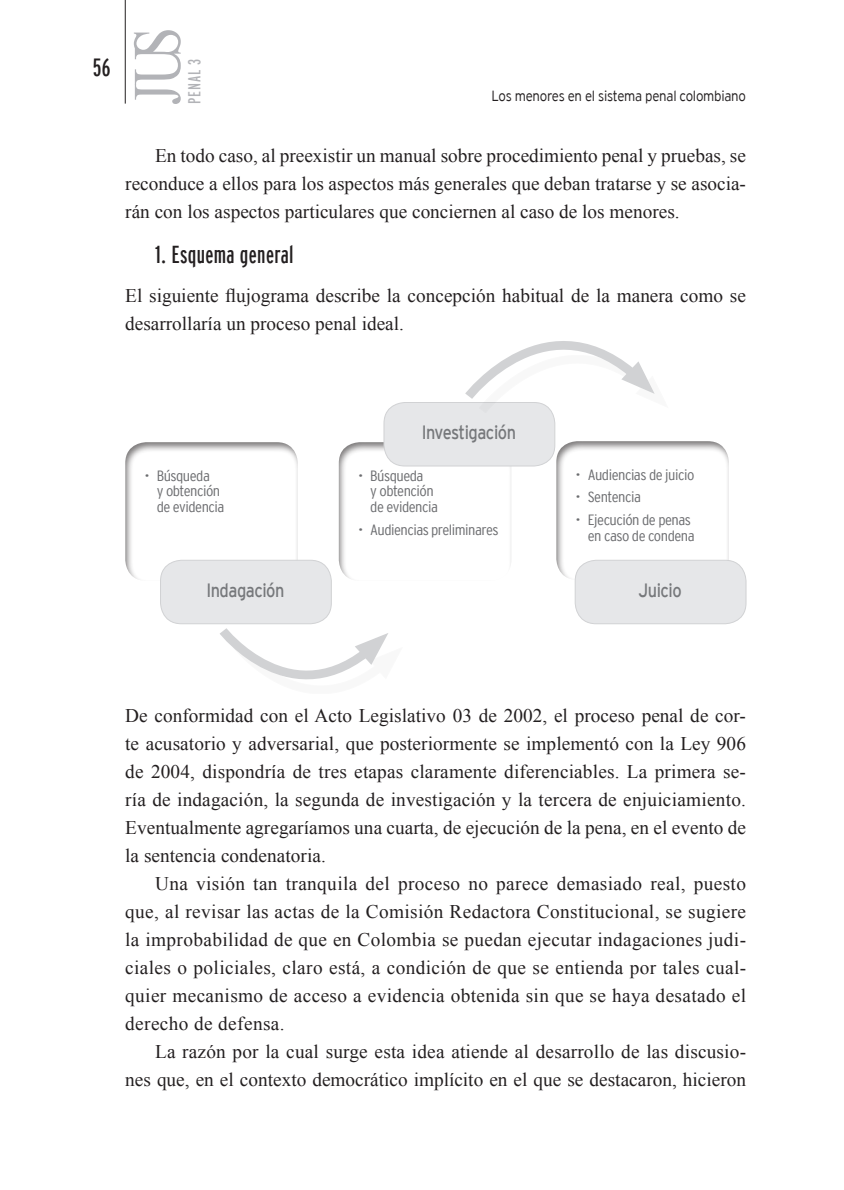
<style>
.page{position:relative;width:844px;height:1190px;background:#fff}
.page>*{position:absolute;margin:0;border:0;box-sizing:border-box;transform-origin:0 0}
.t1{font:extra-condensed 24.85px "Interstate";color:#231f20}
.t2{font:extra-condensed 24.5px "Interstate";letter-spacing:.015em;color:#231f20}
.t3{font:19.25px/28px "Times New Roman";color:#231f20;text-align:justify}
.t4{font:19.25px "Interstate";letter-spacing:-.03em;color:#76787b;scale:.85 1}
.t5{font:extra-condensed 17.32px "Interstate";letter-spacing:.05em;color:#b2b3b7}
.t6{font:300 condensed 14.88px/15.8px "Interstate";letter-spacing:-.03em;color:#6c6d70;scale:1.1 1}
.t7{font:300 14.7px "Interstate";letter-spacing:-.02em;color:#231f20;scale:.9 1}
</style>
<div class="page">
<svg style="left:134px;top:30px;width:47px;height:74px"></svg>
<hr style="left:125px;top:0;width:1px;height:104px;background:#231f20">
<div style="left:125px;top:440px;width:175px;height:142px;background:#231f20;opacity:.6"></div>
<div style="left:555px;top:439px;width:175px;height:142px;background:#231f20;opacity:.6"></div>
<div style="left:160px;top:560px;width:171px;height:64px;background:#e6e7e9;border-radius:21px"></div>
<div style="left:160px;top:560px;width:171px;height:64px;border:1px solid #d1d2d4;border-radius:21px"></div>
<div style="left:384px;top:402px;width:170px;height:64px;background:#e6e7e9;border-radius:21px"></div>
<div style="left:383px;top:402px;width:171px;height:64px;border:1px solid #d1d2d4;border-radius:21px"></div>
<div style="left:575px;top:560px;width:170px;height:64px;background:#e6e7e9;border-radius:21px"></div>
<div style="left:574px;top:560px;width:171px;height:64px;border:1px solid #d1d2d4;border-radius:21px"></div>
<div style="left:479px;top:355px;width:189px;height:58px;background:#231f20;opacity:.03"></div>
<svg style="left:459px;top:341px;width:195px;height:64px"></svg>
<svg style="left:214px;top:622px;width:174px;height:58px"></svg>
<p class="t1" style="left:93px;top:54px;width:19px">56</p>
<p class="t5" style="left:185px;top:104px;width:46px;rotate:-90deg">PENAL 3</p>
<p class="t7" style="left:491px;top:87px;width:284px">Los menores en el sistema penal colombiano</p>
<p class="t3" style="left:125px;top:141px;width:622px;text-indent:30px">En todo caso, al preexistir un manual sobre procedimiento penal y pruebas, se reconduce a ellos para los aspectos más generales que deban tratarse y se asocia&shy;rán con los aspectos particulares que conciernen al caso de los menores.</p>
<p class="t2" style="left:155px;top:241px;width:140px">1. Esquema general</p>
<p class="t3" style="left:125px;top:281px;width:622px">El siguiente flujograma describe la concepción habitual de la manera como se desarrollaría un proceso penal ideal.</p>
<p class="t4" style="left:421px;top:421px;width:112px">I nvestigación</p>
<p class="t6" style="left:157px;top:467px;width:63px;text-indent:-12px">• Búsqueda<br>y obtención de evidencia</p>
<p class="t6" style="left:370px;top:467px;width:63px;text-indent:-12px">• Búsqueda<br>y obtención de evidencia</p>
<p class="t6" style="left:358px;top:522px;width:129px">• Audiencias preliminares</p>
<p class="t4" style="left:206px;top:579px;width:93px">I ndagación</p>
<p class="t6" style="left:575px;top:466px;width:110px">• Audiencias de juicio</p>
<p class="t6" style="left:575px;top:489px;width:61px">• Sentencia</p>
<p class="t6" style="left:575px;top:512px;width:110px;text-align:right">• Ejecución de penas en caso de condena</p>
<p class="t4" style="left:638px;top:579px;width:52px">Juicio</p>
<p class="t3" style="left:125px;top:702px;width:622px">De conformidad con el Acto Legislativo 03 de 2002, el proceso penal de cor&shy;te acusatorio y adversarial, que posteriormente se implementó con la Ley 906 de 2004, dispondría de tres etapas claramente diferenciables. La primera se&shy;ría de indagación, la segunda de investigación y la tercera de enjuiciamiento.<br>Eventualmente agregaríamos una cuarta, de ejecución de la pena, en el evento de la sentencia condenatoria.</p>
<p class="t3" style="left:125px;top:870px;width:622px;text-indent:30px">Una visión tan tranquila del proceso no parece demasiado real, puesto que, al revisar las actas de la Comisión Redactora Constitucional, se sugiere la improbabilidad de que en Colombia se puedan ejecutar indagaciones judi&shy;ciales o policiales, claro está, a condición de que se entienda por tales cual&shy;quier mecanismo de acceso a evidencia obtenida sin que se haya desatado el derecho de defensa.</p>
<p class="t3" style="left:125px;top:1038px;width:622px;text-align:right">La razón por la cual surge esta idea atiende al desarrollo de las discusio&shy;nes que, en el contexto democrático implícito en el que se destacaron, hicieron</p>
</div>
